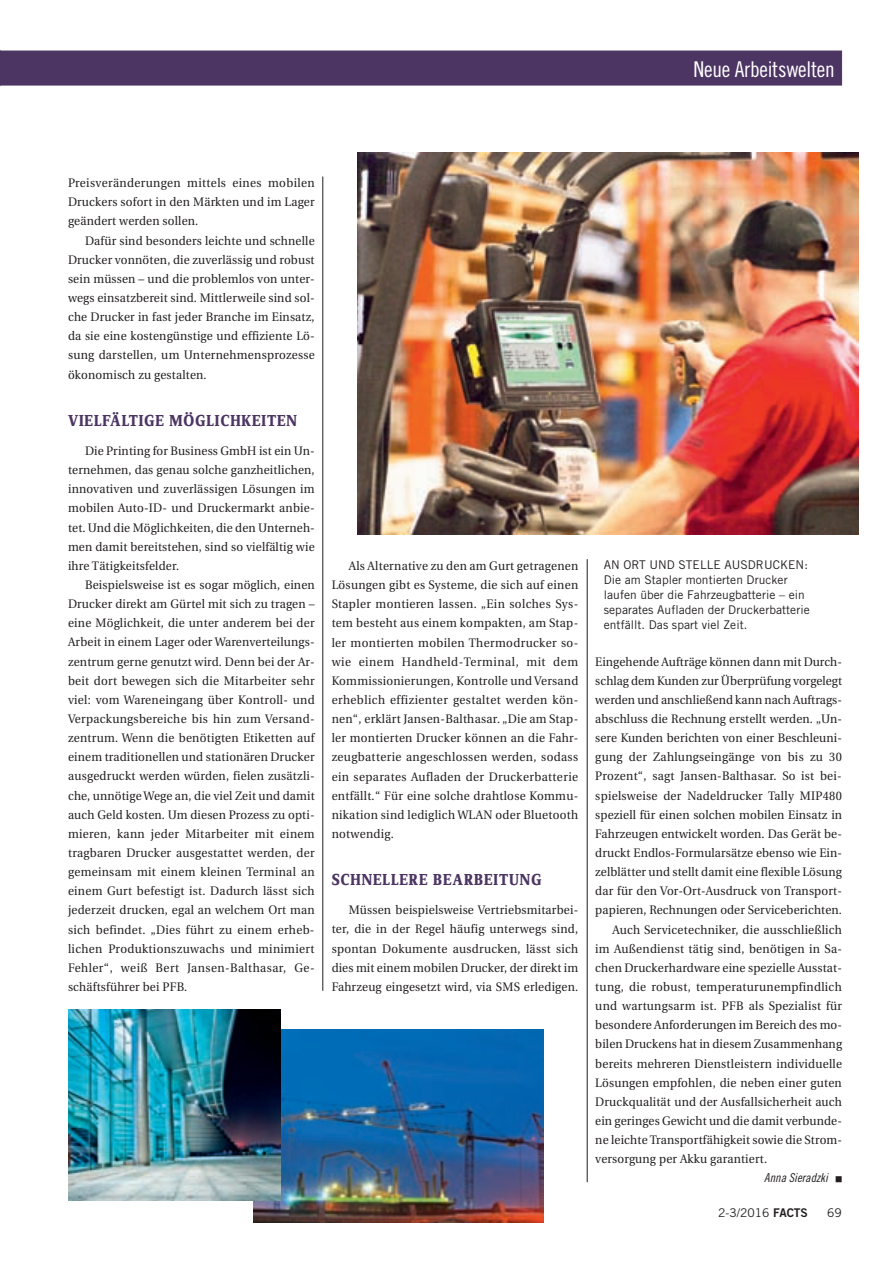
<style>
.page{position:relative;width:893px;height:1263px;background:#fff}
.page>*{position:absolute;margin:0;border:0;box-sizing:border-box;transform-origin:0 0}
.t1{font:21.75px "Trade Gothic Cond Eighteen";letter-spacing:-.01em;color:#fff}
.t2{font:700 16.5px "Zine Serif Dis";letter-spacing:.05em;color:#4c3563}
.t3{font:12.3px/19.2px "Utopia";letter-spacing:.015em;color:#231f20;text-align:justify;scale:.95 1}
.t4{font:12.3px "Trade Gothic Cond Eighteen Obl";color:#231f20}
.t5{font:12px/15px "Trade Gothic";letter-spacing:.005em;color:#231f20}
.s1{font-family:"Trade Gothic Bold Two"}
</style>
<div class="page">
<div style="left:0;top:50px;width:842px;height:36px;background:#4c3563"></div>
<hr style="left:322px;top:176px;width:1px;height:815px;background:#231f20">
<hr style="left:587px;top:559px;width:1px;height:623px;background:#231f20">
<img style="left:357px;top:153px;width:501px;height:381px">
<img style="left:254px;top:1029px;width:290px;height:193px">
<img style="left:68px;top:1010px;width:212px;height:191px">
<h1 class="t1" style="left:693px;top:56px;width:143px">Neue Arbeitswelten</h1>
<p class="t3" style="left:68px;top:174px;width:261px">Preisveränderungen mittels eines mobilen Druckers sofort in den Märkten und im Lager geändert werden sollen.</p>
<p class="t3" style="left:68px;top:231px;width:261px;text-indent:17px">Dafür sind besonders leichte und schnelle Drucker vonnöten, die zuverlässig und robust sein müssen – und die problemlos von unter&shy;wegs einsatzbereit sind. Mittlerweile sind sol&shy;che Drucker in fast jeder Branche im Einsatz, da sie eine kostengünstige und effiziente Lö&shy;sung darstellen, um Unternehmensprozesse ökonomisch zu gestalten.</p>
<h2 class="t2" style="left:68px;top:412px;width:230px">VIELFÄLTIGE MÖGLICHKEITEN</h2>
<p class="t3" style="left:68px;top:441px;width:261px;text-indent:17px">Die Printing for Business GmbH ist ein Un&shy;ternehmen, das genau solche ganzheitlichen, innovativen und zuverlässigen Lösungen im mobilen Auto-ID- und Druckermarkt anbie&shy;tet. Und die Möglichkeiten, die den Unterneh&shy;men damit bereitstehen, sind so vielfältig wie ihre Tätigkeitsfelder.</p>
<p class="t3" style="left:68px;top:575px;width:261px;text-indent:17px">Beispielsweise ist es sogar möglich, einen Drucker direkt am Gürtel mit sich zu tragen – eine Möglichkeit, die unter anderem bei der Arbeit in einem Lager oder Warenverteilungs&shy;zentrum gerne genutzt wird. Denn bei der Ar&shy;beit dort bewegen sich die Mitarbeiter sehr viel: vom Wareneingang über Kontroll- und Verpackungsbereiche bis hin zum Versand&shy;zentrum. Wenn die benötigten Etiketten auf einem traditionellen und stationären Drucker ausgedruckt werden würden, fielen zusätzli&shy;che, unnötige Wege an, die viel Zeit und damit auch Geld kosten. Um diesen Prozess zu opti&shy;mieren, kann jeder Mitarbeiter mit einem tragbaren Drucker ausgestattet werden, der gemeinsam mit einem kleinen Terminal an einem Gurt befestigt ist. Dadurch lässt sich jederzeit drucken, egal an welchem Ort man sich befindet. „Dies führt zu einem erheb&shy;lichen Produktionszuwachs und minimiert Fehler“, weiß Bert Jansen-Balthasar, Ge&shy;schäftsführer bei PFB.</p>
<p class="t3" style="left:332px;top:556px;width:261px;text-indent:17px">Als Alternative zu den am Gurt getragenen Lösungen gibt es Systeme, die sich auf einen Stapler montieren lassen. „Ein solches Sys&shy;tem besteht aus einem kompakten, am Stap&shy;ler montierten mobilen Thermodrucker so&shy;wie einem Handheld-Terminal, mit dem Kommissionierungen, Kontrolle und Versand erheblich effizienter gestaltet werden kön&shy;nen“, erklärt Jansen-Balthasar. „Die am Stap&shy;ler montierten Drucker können an die Fahr&shy;zeugbatterie angeschlossen werden, sodass ein separates Aufladen der Druckerbatterie entfällt.“ Für eine solche drahtlose Kommu&shy;nikation sind lediglich WLAN oder Bluetooth notwendig.</p>
<h2 class="t2" style="left:332px;top:871px;width:211px">SCHNELLERE BEARBEITUNG</h2>
<p class="t3" style="left:332px;top:901px;width:261px;text-indent:17px">Müssen beispielsweise Vertriebsmitarbei&shy;ter, die in der Regel häufig unterwegs sind, spontan Dokumente ausdrucken, lässt sich dies mit einem mobilen Drucker, der direkt im Fahrzeug eingesetzt wird, via SMS erledigen.</p>
<p class="t5" style="left:604px;top:557px;width:207px">An ort und stelle ausdrucken:<br>Die am Stapler montierten Drucker laufen über die Fahrzeugbatterie – ein separates Aufladen der Druckerbatterie entfällt. Das spart viel Zeit.</p>
<p class="t3" style="left:595px;top:652px;width:261px">Eingehende Aufträge können dann mit Durch-</p>
<p class="t3" style="left:595px;top:671px;width:261px">schlag dem Kunden zur Überprüfung vorgelegt</p>
<p class="t3" style="left:595px;top:690px;width:261px">werden und anschließend kann nach Auftrags-</p>
<p class="t3" style="left:595px;top:709px;width:261px">abschluss die Rechnung erstellt werden. „Un-</p>
<p class="t3" style="left:595px;top:728px;width:261px">sere Kunden berichten von einer Beschleuni-</p>
<p class="t3" style="left:595px;top:748px;width:261px">gung der Zahlungseingänge von bis zu 30</p>
<p class="t3" style="left:595px;top:767px;width:261px">Prozent“, sagt Jansen-Balthasar. So ist bei-</p>
<p class="t3" style="left:595px;top:786px;width:261px">spielsweise der Nadeldrucker Tally MIP480</p>
<p class="t3" style="left:595px;top:805px;width:261px">speziell für einen solchen mobilen Einsatz in</p>
<p class="t3" style="left:595px;top:824px;width:261px">Fahrzeugen entwickelt worden. Das Gerät be-</p>
<p class="t3" style="left:595px;top:843px;width:261px">druckt Endlos-Formularsätze ebenso wie Ein-</p>
<p class="t3" style="left:595px;top:862px;width:261px">zelblätter und stellt damit eine flexible Lösung</p>
<p class="t3" style="left:595px;top:882px;width:261px">dar für den Vor-Ort-Ausdruck von Transport-</p>
<p class="t3" style="left:595px;top:901px;width:261px">papieren, Rechnungen oder Serviceberichten.</p>
<p class="t3" style="left:612px;top:920px;width:243px">Auch Servicetechniker, die ausschließlich</p>
<p class="t3" style="left:595px;top:939px;width:261px">im Außendienst tätig sind, benötigen in Sa-</p>
<p class="t3" style="left:595px;top:958px;width:261px">chen Druckerhardware eine spezielle Ausstat-</p>
<p class="t3" style="left:595px;top:977px;width:261px">tung, die robust, temperaturunempfindlich</p>
<p class="t3" style="left:595px;top:996px;width:261px">und wartungsarm ist. PFB als Spezialist für</p>
<p class="t3" style="left:595px;top:1016px;width:261px">besondere Anforderungen im Bereich des mo-</p>
<p class="t3" style="left:595px;top:1035px;width:261px">bilen Druckens hat in diesem Zusammenhang</p>
<p class="t3" style="left:595px;top:1054px;width:261px">bereits mehreren Dienstleistern individuelle</p>
<p class="t3" style="left:595px;top:1073px;width:261px">Lösungen empfohlen, die neben einer guten</p>
<p class="t3" style="left:595px;top:1092px;width:261px">Druckqualität und der Ausfallsicherheit auch</p>
<p class="t3" style="left:595px;top:1111px;width:261px">ein geringes Gewicht und die damit verbunde-</p>
<p class="t3" style="left:595px;top:1130px;width:261px">ne leichte Transportfähigkeit sowie die Strom-</p>
<p class="t3" style="left:595px;top:1150px;width:182px">versorgung per Akku garantiert.</p>
<p class="t4" style="left:764px;top:1170px;width:65px">Anna Sieradzki</p>
<p class="t5" style="left:718px;top:1205px;width:91px">2-3/2016 <span class="s1">FACTS</span></p>
<p class="t5" style="left:827px;top:1205px;width:16px">69</p>
</div>
